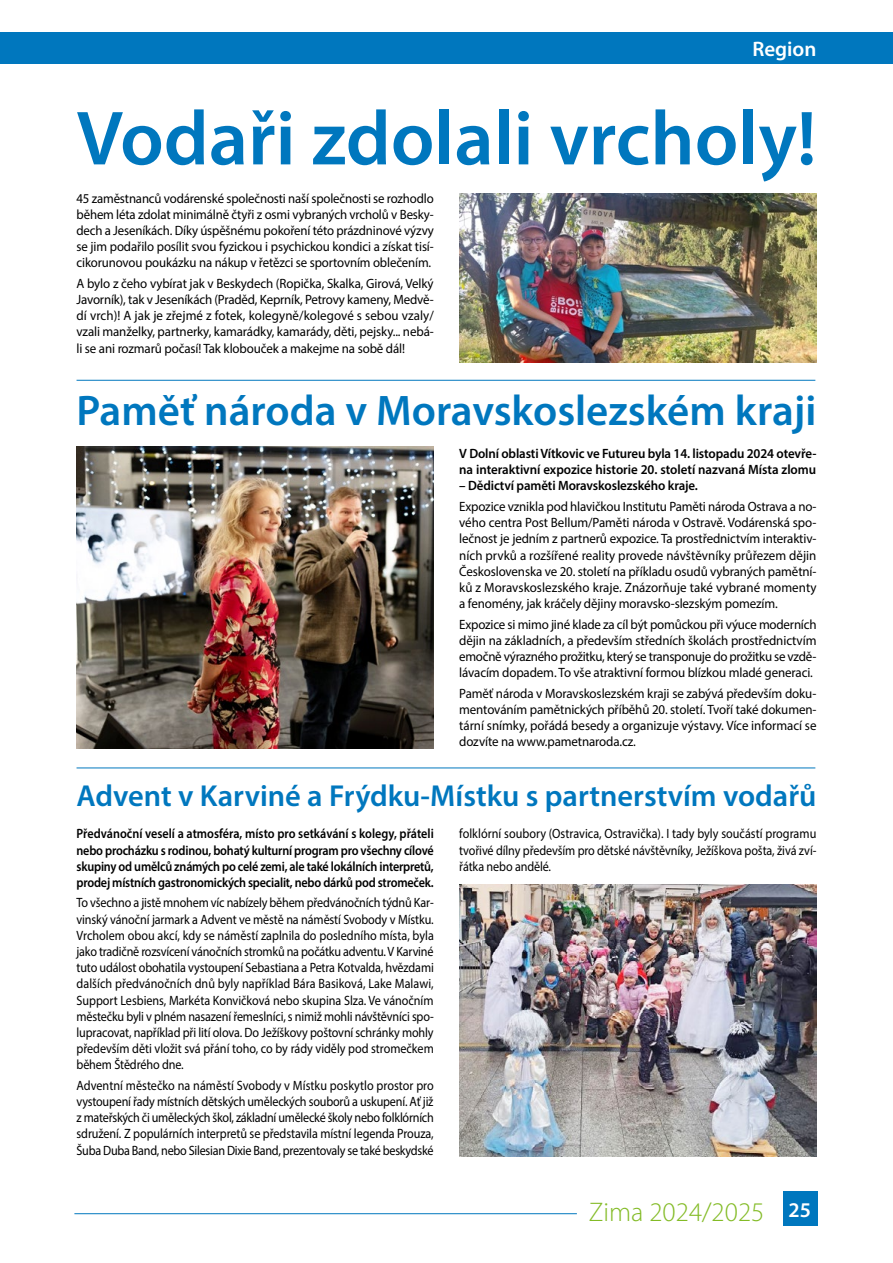
<style>
.page{position:relative;width:893px;height:1263px;background:#fff}
.page>*{position:absolute;margin:0;border:0;box-sizing:border-box;transform-origin:0 0}
.t1{font:600 77.4px "Myriad Pro";color:#0077be}
.t2{font:600 42.9px "Myriad Pro";color:#0077be}
.t3{font:600 30.45px "Myriad Pro";color:#0077be}
.t4{font:300 27px "Myriad Pro";color:#83bb26}
.t5{font:600 21px "Myriad Pro";color:#fff}
.t6{font:13.5px/16.2px "Myriad Pro";letter-spacing:-.01em;color:#000;text-align:justify;scale:.96 1}
.t7{font:13.5px/16.2px "Myriad Pro";letter-spacing:-.01em;color:#000;text-align:justify;scale:.9 1}
.t8{font:13.5px/16.2px "Myriad Pro";letter-spacing:-.01em;color:#000;text-align:justify;scale:.95 1}
.t9{font:600 13.5px/16.2px "Myriad Pro";letter-spacing:-.01em;color:#000;text-align:justify;scale:.9 1}
.t10{font:600 13.5px/16.2px "Myriad Pro";letter-spacing:-.01em;color:#000;scale:.96 1}
.s1{font-weight:600;font-size:21px;color:#fff}
</style>
<div class="page">
<div style="left:783px;top:1191px;width:34px;height:35px;background:#0077be"></div>
<div style="left:0;top:32px;width:893px;height:32px;background:#0077be"></div>
<hr style="left:74px;top:1213px;width:503px;height:1px;background:#0077be">
<img style="left:77px;top:447px;width:357px;height:302px">
<img style="left:459px;top:884px;width:357px;height:273px">
<img style="left:459px;top:193px;width:357px;height:169px">
<hr style="left:77px;top:380px;width:738px;height:1px;background:#0077be">
<hr style="left:77px;top:767px;width:738px;height:1px;background:#0077be">
<h3 class="t5" style="left:752px;top:35px;width:66px">Region</h3>
<h1 class="t1" style="left:77px;top:89px;width:741px">Vodaři zdolali vrcholy!</h1>
<p class="t8" style="left:77px;top:190px;width:378px">45 zaměstnanců vodárenské společnosti naší společnosti se rozhodlo během léta zdolat minimálně čtyři z osmi vybraných vrcholů v Besky&shy;dech a Jeseníkách. Díky úspěšnému pokoření této prázdninové výzvy se jim podařilo posílit svou fyzickou i psychickou kondici a získat tisí&shy;cikorunovou poukázku na nákup v řetězci se sportovním oblečením.</p>
<p class="t6" style="left:77px;top:275px;width:374px">A bylo z čeho vybírat jak v Beskydech (Ropička, Skalka, Girová, Velký Javorník), tak v Jeseníkách (Praděd, Keprník, Petrovy kameny, Medvě&shy;dí vrch)! A jak je zřejmé z fotek, kolegyně/kolegové s sebou vzaly/ vzali manželky, partnerky, kamarádky, kamarády, děti, pejsky... nebá&shy;li se ani rozmarů počasí! Tak klobouček a makejme na sobě dál!</p>
<h2 class="t2" style="left:77px;top:383px;width:741px">Paměť národa v Moravskoslezském kraji</h2>
<p class="t10" style="left:459px;top:445px;width:374px">V Dolní oblasti Vítkovic ve Futureu byla 14. listopadu 2024 otevře&shy;na interaktivní expozice historie 20. století nazvaná Místa zlomu</p>
<p class="t10" style="left:459px;top:477px;width:250px">– Dědictví paměti Moravskoslezského kraje.</p>
<p class="t6" style="left:459px;top:498px;width:374px">Expozice vznikla pod hlavičkou Institutu Paměti národa Ostrava a no&shy;vého centra Post Bellum/Paměti národa v Ostravě. Vodárenská spo&shy;lečnost je jedním z partnerů expozice. Ta prostřednictvím interaktiv&shy;ních prvků a rozšířené reality provede návštěvníky průřezem dějin Československa ve 20. století na příkladu osudů vybraných pamětní&shy;ků z Moravskoslezského kraje. Znázorňuje také vybrané momenty a fenomény, jak kráčely dějiny moravsko-slezským pomezím.</p>
<p class="t6" style="left:459px;top:616px;width:374px">Expozice si mimo jiné klade za cíl být pomůckou při výuce moderních dějin na základních, a především středních školách prostřednictvím emočně výrazného prožitku, který se transponuje do prožitku se vzdě&shy;lávacím dopadem. To vše atraktivní formou blízkou mladé generaci.</p>
<p class="t6" style="left:459px;top:685px;width:374px">Paměť národa v Moravskoslezském kraji se zabývá především doku&shy;mentováním pamětnických příběhů 20. století. Tvoří také dokumen&shy;tární snímky, pořádá besedy a organizuje výstavy. Více informací se dozvíte na www.pametnaroda.cz.</p>
<h3 class="t3" style="left:77px;top:777px;width:741px">Advent v Karviné a Frýdku-Místku s partnerstvím vodařů</h3>
<p class="t9" style="left:77px;top:825px;width:398px">Předvánoční veselí a atmosféra, místo pro setkávání s kolegy, přáteli nebo procházku s rodinou, bohatý kulturní program pro všechny cílové skupiny od umělců známých po celé zemi, ale také lokálních interpretů, prodej místních gastronomických specialit, nebo dárků pod stromeček.</p>
<p class="t7" style="left:77px;top:894px;width:399px">To všechno a jistě mnohem víc nabízely během předvánočních týdnů Kar&shy;vinský vánoční jarmark a Advent ve městě na náměstí Svobody v Místku.<br>Vrcholem obou akcí, kdy se náměstí zaplnila do posledního místa, byla jako tradičně rozsvícení vánočních stromků na počátku adventu. V Karviné tuto událost obohatila vystoupení Sebastiana a Petra Kotvalda, hvězdami dalších předvánočních dnů byly například Bára Basiková, Lake Malawi, Support Lesbiens, Markéta Konvičková nebo skupina Slza. Ve vánočním městečku byli v plném nasazení řemeslníci, s nimiž mohli návštěvníci spo&shy;lupracovat, například při lití olova. Do Ježíškovy poštovní schránky mohly především děti vložit svá přání toho, co by rády viděly pod stromečkem během Štědrého dne.</p>
<p class="t7" style="left:77px;top:1077px;width:399px">Adventní městečko na náměstí Svobody v Místku poskytlo prostor pro vystoupení řady místních dětských uměleckých souborů a uskupení. Ať již z mateřských či uměleckých škol, základní umělecké školy nebo folklórních sdružení. Z populárních interpretů se představila místní legenda Prouza, Šuba Duba Band, nebo Silesian Dixie Band, prezentovaly se také beskydské</p>
<p class="t7" style="left:459px;top:825px;width:398px">folklórní soubory (Ostravica, Ostravička). I tady byly součástí programu tvořivé dílny především pro dětské návštěvníky, Ježíškova pošta, živá zví&shy;řátka nebo andělé.</p>
<h3 class="t4" style="left:589px;top:1195px;width:224px">Zima 2024/2025 <span class="s1">25</span></h3>
</div>
